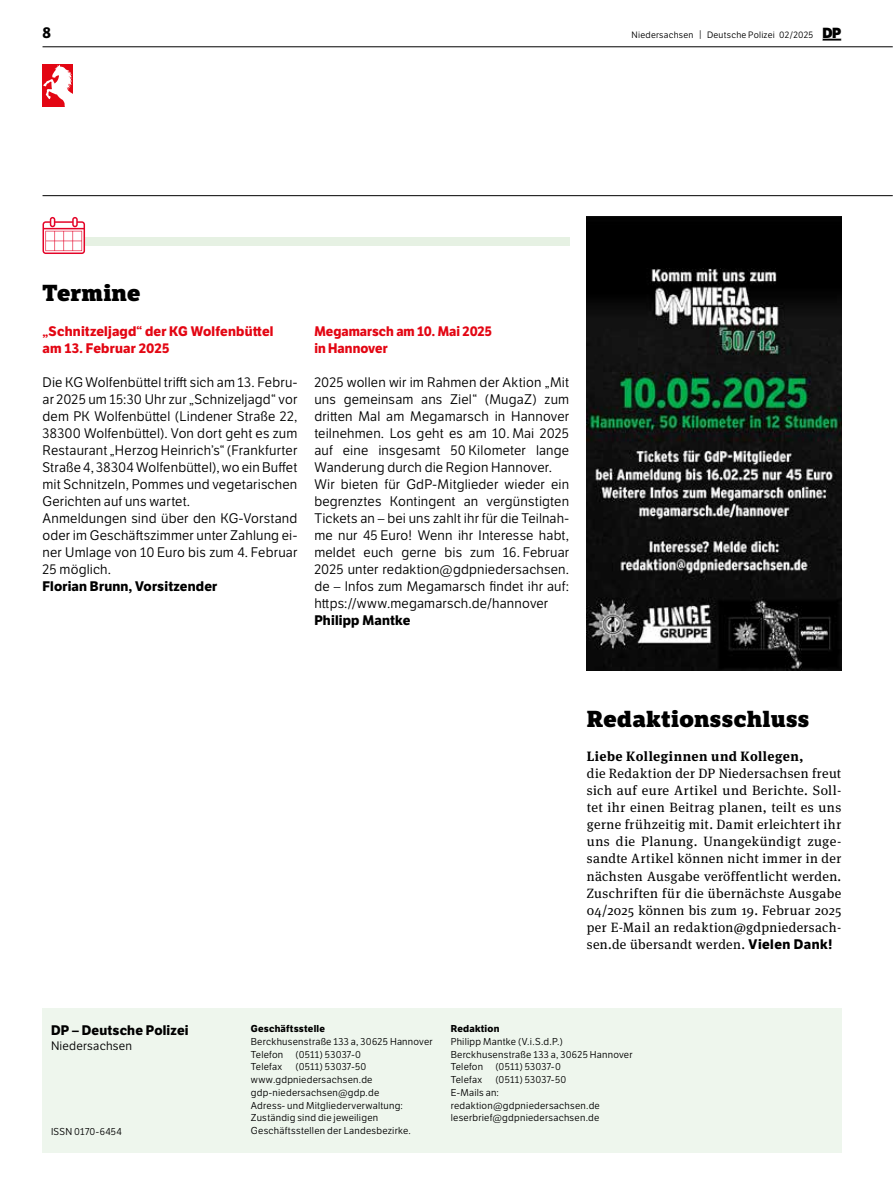
<style>
.page{position:relative;width:893px;height:1191px;background:#fff}
.page>*{position:absolute;margin:0;border:0;box-sizing:border-box;transform-origin:0 0}
.t1{font:800 22.5px "LFT Etica Sheriff";letter-spacing:.015em;color:#000}
.t2{font:700 15px "LFT Etica";color:#000}
.t3{font:13.5px/17px "LFT Etica Bk";letter-spacing:.01em;color:#000}
.t4{font:13.5px/17px "Meta Serif Pro";letter-spacing:.03em;color:#000;text-align:justify}
.t5{font:700 13.5px/17px "LFT Etica";letter-spacing:.01em;color:#e30613}
.t6{font:700 13.5px "LFT Etica";letter-spacing:.015em;color:#000}
.t7{font:700 13.5px "Meta Serif Pro";letter-spacing:.03em;color:#000}
.t8{font:12px "LFT Etica Bk";letter-spacing:.02em;color:#000}
.t9{font:9.75px/12.8px "LFT Etica Bk";letter-spacing:.025em;color:#000}
.t10{font:700 9.75px "LFT Etica";letter-spacing:.025em;color:#000}
.t11{font:9px "LFT Etica Bk";letter-spacing:.025em;color:#000}
.s1{font-size:9.3px}
.s2{font-family:"LFT Etica XB";font-size:14.25px}
.s3{font-family:"LFT Etica";font-weight:700}
</style>
<div class="page">
<hr style="left:43px;top:195px;width:850px;height:1px;background:#000">
<hr style="left:43px;top:47px;width:850px;height:1px;background:#000">
<svg style="left:822px;top:39px;width:19px;height:2px"></svg>
<div style="left:43px;top:64px;width:30px;height:42px;background:#e30613"></div>
<svg style="left:43px;top:65px;width:30px;height:41px"></svg>
<div style="left:43px;top:1008px;width:799px;height:144px;background:#eef6ed"></div>
<img style="left:587px;top:217px;width:255px;height:453px">
<div style="left:48px;top:237px;width:522px;height:8px;background:#e6f1e3"></div>
<svg style="left:43px;top:217px;width:42px;height:37px"></svg>
<p class="t2" style="left:43px;top:23px;width:10px">8</p>
<p class="t11" style="left:632px;top:29px;width:211px">Niedersachsen <span class="s1">|</span> Deutsche Polizei 02/2025 <span class="s2">DP</span></p>
<h1 class="t1" style="left:43px;top:279px;width:99px">Termine</h1>
<p class="t5" style="left:43px;top:323px;width:232px">„Schnitzeljagd“ der KG Wolfenbüttel am 13. Februar 2025</p>
<p class="t3" style="left:43px;top:374px;width:256px">Die KG Wolfenbüttel trifft sich am 13. Febru&shy;ar 2025 um 15:30 Uhr zur „Schnizeljagd“ vor dem PK Wolfenbüttel (Lindener Straße 22, 38300 Wolfenbüttel). Von dort geht es zum Restaurant „Herzog Heinrich’s“ (Frankfurter Straße 4, 38304 Wolfenbüttel), wo ein Buffet mit Schnitzeln, Pommes und vegetarischen Gerichten auf uns wartet.<br>Anmeldungen sind über den KG-Vorstand oder im Geschäftszimmer unter Zahlung ei&shy;ner Umlage von 10 Euro bis zum 4. Februar 25 möglich.</p>
<p class="t6" style="left:43px;top:578px;width:176px">Florian Brunn, Vorsitzender</p>
<p class="t5" style="left:314px;top:323px;width:179px">Megamarsch am 10. Mai 2025 in Hannover</p>
<p class="t3" style="left:314px;top:374px;width:256px">2025 wollen wir im Rahmen der Aktion „Mit uns gemeinsam ans Ziel“ (MugaZ) zum dritten Mal am Megamarsch in Hannover teilnehmen. Los geht es am 10. Mai 2025 auf eine insgesamt 50 Kilometer lange Wanderung durch die Region Hannover.<br>Wir bieten für GdP-Mitglieder wieder ein begrenztes Kontingent an vergünstigten Tickets an – bei uns zahlt ihr für die Teilnah&shy;me nur 45 Euro! Wenn ihr Interesse habt, meldet euch gerne bis zum 16. Februar 2025 unter redaktion@gdpniedersachsen. de – Infos zum Megamarsch findet ihr auf: https://www.megamarsch.de/hannover</p>
<p class="t6" style="left:314px;top:612px;width:98px">Philipp Mantke</p>
<h1 class="t1" style="left:587px;top:705px;width:224px">Redaktionsschluss</h1>
<p class="t7" style="left:587px;top:746px;width:218px">Liebe Kolleginnen und Kollegen,</p>
<p class="t4" style="left:587px;top:764px;width:256px">die Redaktion der DP Niedersachsen freut sich auf eure Artikel und Berichte. Soll&shy;tet ihr einen Beitrag planen, teilt es uns gerne frühzeitig mit. Damit erleichtert ihr uns die Planung. Unangekündigt zuge&shy;sandte Artikel können nicht immer in der nächsten Ausgabe veröffentlicht werden.<br>Zuschriften für die übernächste Ausgabe 04/2025 können bis zum 19. Februar 2025 per E-Mail an redaktion@gdpniedersach&shy;sen.de übersandt werden. <span class="s3">Vielen Dank!</span></p>
<p class="t6" style="left:51px;top:1021px;width:139px">DP – Deutsche Polizei</p>
<p class="t8" style="left:51px;top:1038px;width:83px">Niedersachsen</p>
<p class="t9" style="left:51px;top:1125px;width:72px">ISSN 0170-6454</p>
<p class="t10" style="left:251px;top:1022px;width:76px">Geschäftsstelle</p>
<p class="t9" style="left:251px;top:1035px;width:183px">Berckhusenstraße 133 a, 30625 Hannover<br>Telefon</p>
<p class="t9" style="left:296px;top:1048px;width:67px">(0511) 53037-0</p>
<p class="t9" style="left:251px;top:1060px;width:33px">Telefax</p>
<p class="t9" style="left:251px;top:1060px;width:162px;text-indent:45px">(0511) 53037-50 www.gdpniedersachsen.de gdp-niedersachsen@gdp.de<br>Adress- und Mitgliederverwaltung:<br>Zuständig sind die jeweiligen<br>Geschäftsstellen der Landesbezirke.</p>
<p class="t10" style="left:451px;top:1022px;width:50px">Redaktion</p>
<p class="t9" style="left:451px;top:1035px;width:183px">Philipp Mantke (V.i.S.d.P.)<br>Berckhusenstraße 133 a, 30625 Hannover<br>Telefon</p>
<p class="t9" style="left:495px;top:1060px;width:67px">(0511) 53037-0</p>
<p class="t9" style="left:451px;top:1073px;width:33px">Telefax</p>
<p class="t9" style="left:451px;top:1073px;width:151px;text-indent:45px">(0511) 53037-50<br>E-Mails an: redaktion@gdpniedersachsen.de leserbrief@gdpniedersachsen.de</p>
</div>
